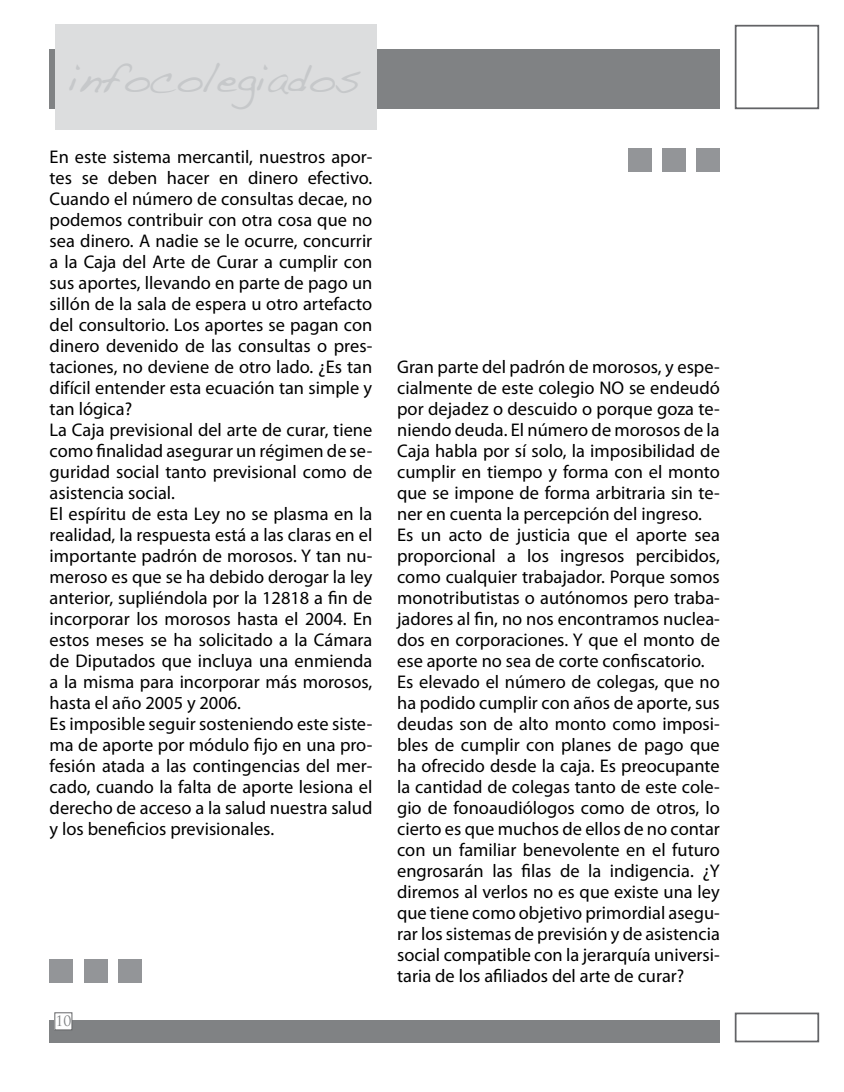
<style>
.page{position:relative;width:844px;height:1092px;background:#fff}
.page>*{position:absolute;margin:0;border:0;box-sizing:border-box;transform-origin:0 0}
.t1{font:42px "Handwriting Dakota";color:#c6c8ca}
.t2{font:18.38px/21px "Myriad Pro";color:#000}
.t3{font:14px "Trajan Pro";color:#808284}
</style>
<div class="page">
<div style="left:50px;top:50px;width:669px;height:59px;background:#808284"></div>
<div style="left:734px;top:25px;width:85px;height:84px;border:2px solid #626366"></div>
<div style="left:50px;top:1019px;width:669px;height:23px;background:#808284"></div>
<div style="left:55px;top:1012px;width:17px;height:17px;background:#fff"></div>
<div style="left:55px;top:1012px;width:17px;height:18px;border:1px solid #646567"></div>
<div style="left:734px;top:1012px;width:85px;height:30px;border:2px solid #626366"></div>
<div style="left:55px;top:25px;width:321px;height:105px;background:#dcddde"></div>
<div style="left:696px;top:149px;width:23px;height:23px;background:#939598"></div>
<div style="left:662px;top:149px;width:23px;height:23px;background:#939598"></div>
<div style="left:628px;top:149px;width:23px;height:23px;background:#939598"></div>
<div style="left:118px;top:959px;width:23px;height:23px;background:#939598"></div>
<div style="left:84px;top:959px;width:23px;height:23px;background:#939598"></div>
<div style="left:50px;top:959px;width:23px;height:23px;background:#939598"></div>
<h1 class="t1" style="left:68px;top:53px;width:293px">infocolegiados</h1>
<p class="t2" style="left:50px;top:146px;width:324px">En este sistema mercantil, nuestros apor&shy;tes se deben hacer en dinero efectivo.<br>Cuando el número de consultas decae, no podemos contribuir con otra cosa que no sea dinero. A nadie se le ocurre, concurrir a la Caja del Arte de Curar a cumplir con sus aportes, llevando en parte de pago un sillón de la sala de espera u otro artefacto del consultorio. Los aportes se pagan con dinero devenido de las consultas o pres&shy;taciones, no deviene de otro lado. ¿Es tan difícil entender esta ecuación tan simple y tan lógica?<br>La Caja previsional del arte de curar, tiene como finalidad asegurar un régimen de se&shy;guridad social tanto previsional como de asistencia social.<br>El espíritu de esta Ley no se plasma en la realidad, la respuesta está a las claras en el importante padrón de morosos. Y tan nu&shy;meroso es que se ha debido derogar la ley anterior, supliéndola por la 12818 a fin de incorporar los morosos hasta el 2004. En estos meses se ha solicitado a la Cámara de Diputados que incluya una enmienda a la misma para incorporar más morosos, hasta el año 2005 y 2006.<br>Es imposible seguir sosteniendo este siste&shy;ma de aporte por módulo fijo en una pro&shy;fesión atada a las contingencias del mer&shy;cado, cuando la falta de aporte lesiona el derecho de acceso a la salud nuestra salud y los beneficios previsionales.</p>
<p class="t3" style="left:55px;top:1011px;width:17px">10</p>
<p class="t2" style="left:397px;top:356px;width:324px">Gran parte del padrón de morosos, y espe&shy;cialmente de este colegio NO se endeudó por dejadez o descuido o porque goza te&shy;niendo deuda. El número de morosos de la Caja habla por sí solo, la imposibilidad de cumplir en tiempo y forma con el monto que se impone de forma arbitraria sin te&shy;ner en cuenta la percepción del ingreso.<br>Es un acto de justicia que el aporte sea proporcional a los ingresos percibidos, como cualquier trabajador. Porque somos monotributistas o autónomos pero traba&shy;jadores al fin, no nos encontramos nuclea&shy;dos en corporaciones. Y que el monto de ese aporte no sea de corte confiscatorio.<br>Es elevado el número de colegas, que no ha podido cumplir con años de aporte, sus deudas son de alto monto como imposi&shy;bles de cumplir con planes de pago que ha ofrecido desde la caja. Es preocupante la cantidad de colegas tanto de este cole&shy;gio de fonoaudiólogos como de otros, lo cierto es que muchos de ellos de no contar con un familiar benevolente en el futuro engrosarán las filas de la indigencia. ¿Y diremos al verlos no es que existe una ley que tiene como objetivo primordial asegu&shy;rar los sistemas de previsión y de asistencia social compatible con la jerarquía universi&shy;taria de los afiliados del arte de curar?</p>
</div>
